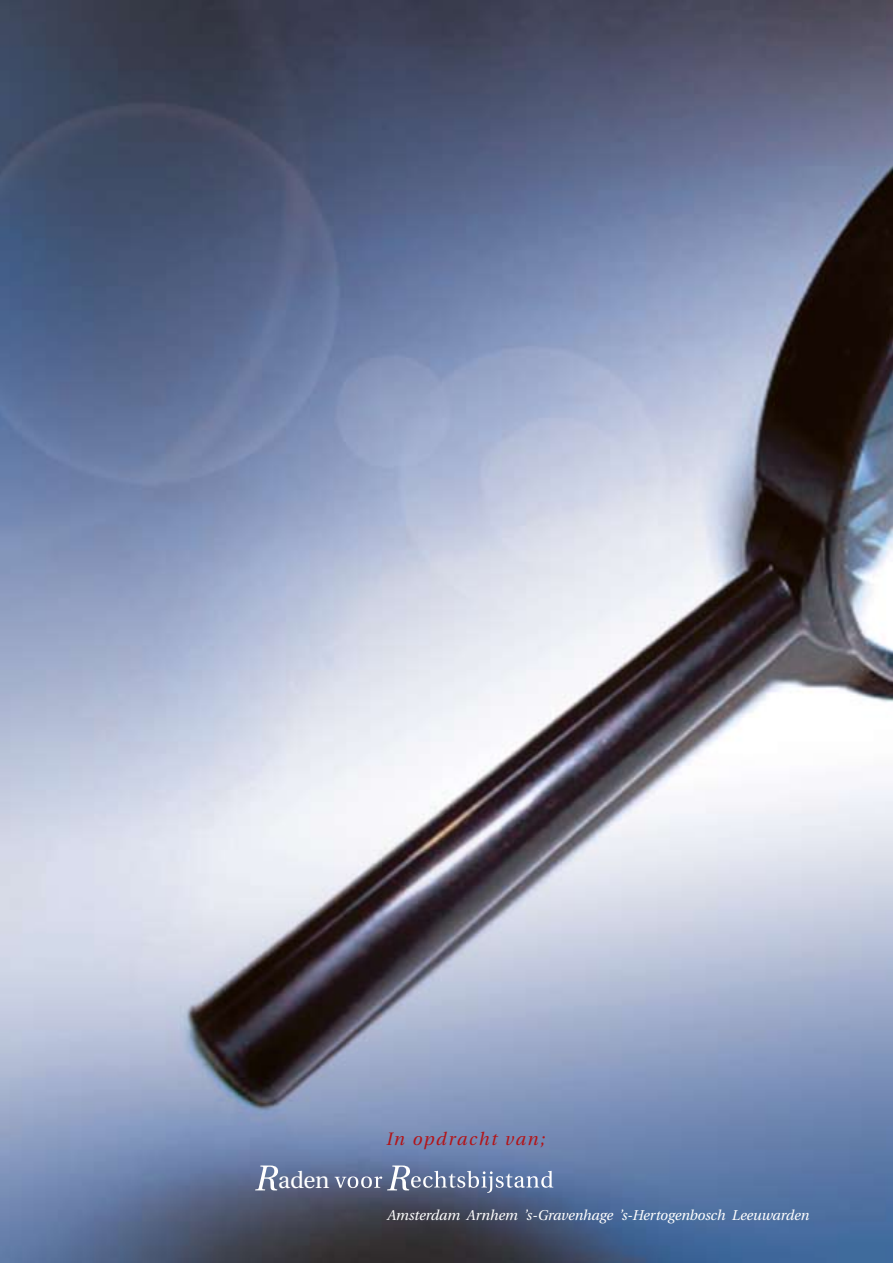
<style>
.page{position:relative;width:893px;height:1263px;background:#fff}
.page>*{position:absolute;margin:0;border:0;box-sizing:border-box;transform-origin:0 0}
.t1{font:23.25px "Utopia";color:#fff}
.t2{font:italic 18px "Utopia";letter-spacing:.09em;color:#b21418}
.t3{font:italic 14.25px "Utopia";letter-spacing:-.005em;color:#fff}
</style>
<div class="page">
<img style="left:0;top:0;width:893px;height:1263px">
<svg style="left:335px;top:1165px;width:218px;height:28px;background:#7383a4"></svg>
<svg style="left:255px;top:1165px;width:23px;height:25px"></svg>
<h1 class="t1" style="left:278px;top:1167px;width:53px">aden</h1>
<p class="t2" style="left:386px;top:1129px;width:160px">In opdracht van;</p>
<p class="t3" style="left:387px;top:1207px;width:424px">Amsterdam Arnhem ’s-Gravenhage ’s-Hertogenbosch Leeuwarden</p>
</div>
